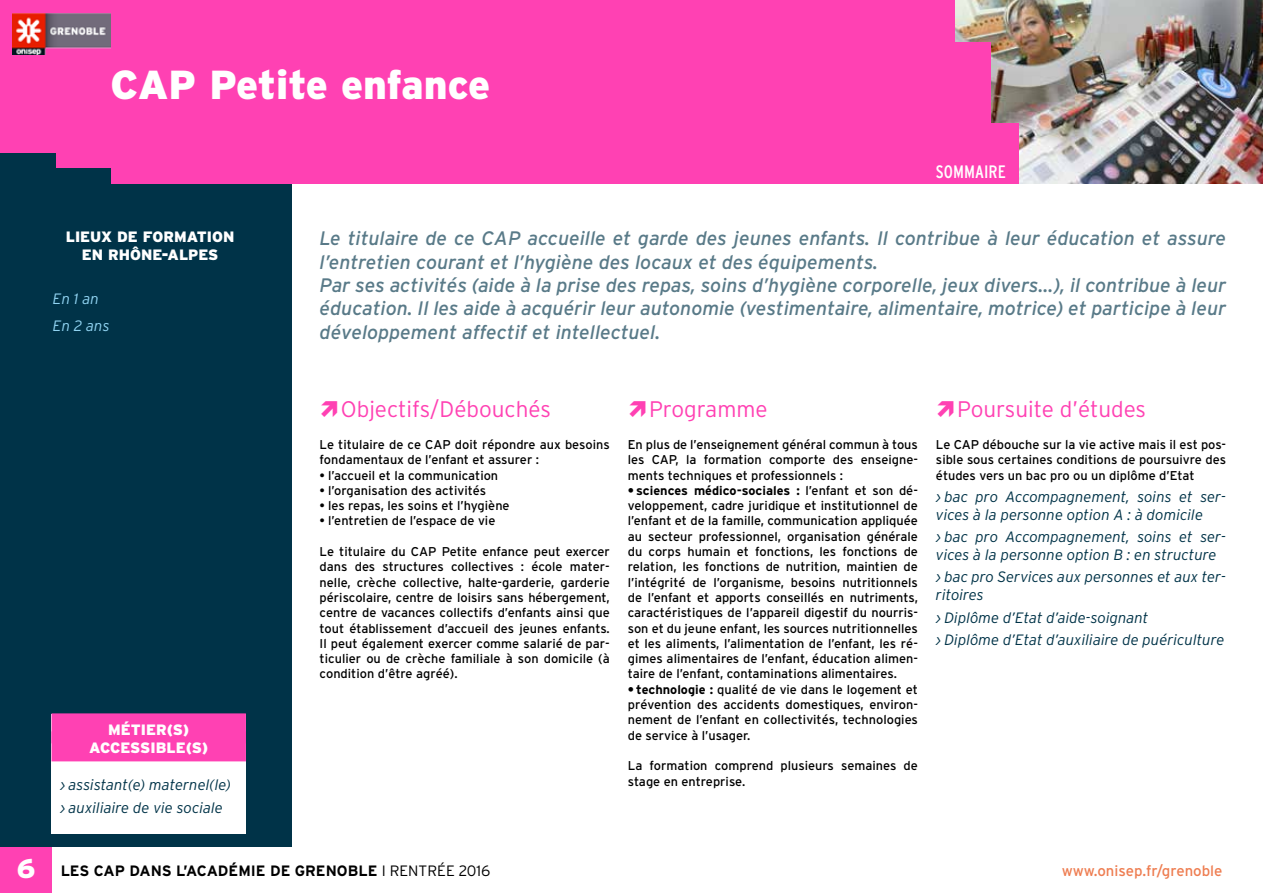
<style>
.page{position:relative;width:1263px;height:893px;background:#fff}
.page>*{position:absolute;margin:0;border:0;box-sizing:border-box;transform-origin:0 0}
.t1{font:900 40.5px "Interstate";letter-spacing:-.01em;color:#fff}
.t2{font:900 27px "Interstate";color:#fff}
.t3{font:300 22.5px "Interstate";color:#ff41b3}
.t4{font:italic 19.5px/23.4px "Interstate";color:#597a88}
.t5{font:condensed 18px "Interstate";color:#fff}
.t6{font:italic 300 15px/18px "Interstate";color:#003348}
.t7{font:900 15px/18px "Interstate";color:#fff;text-align:center}
.t8{font:700 15px "Interstate";color:#000}
.t9{font:15px "Interstate";color:#ee7d51}
.t10{font:italic 300 15px/26.5px "Interstate";color:#91d4f2}
.t11{font:12.75px/15.3px "Interstate";color:#000;text-align:justify}
.s1{font-weight:700}
.s2{font-weight:300}
</style>
<div class="page">
<div style="left:0;top:0;width:1263px;height:184px;background:#ff41b3"></div>
<img style="left:956px;top:0;width:307px;height:184px">
<div style="left:0;top:184px;width:292px;height:693px;background:#003348"></div>
<div style="left:55px;top:168px;width:55px;height:52px;background:#003348"></div>
<div style="left:0;top:153px;width:55px;height:52px;background:#003348"></div>
<div style="left:936px;top:42px;width:55px;height:142px;background:#ff41b3"></div>
<div style="left:963px;top:123px;width:55px;height:61px;background:#ff41b3"></div>
<div style="left:52px;top:714px;width:194px;height:119px;background:#fff"></div>
<div style="left:52px;top:713px;width:194px;height:30px;background:#ff41b3"></div>
<div style="left:52px;top:731px;width:194px;height:30px;background:#ff41b3"></div>
<div style="left:0;top:847px;width:53px;height:46px;background:#ff41b3"></div>
<img style="left:12px;top:14px;width:98px;height:40px">
<div style="left:52px;top:847px;width:509px;height:46px;background:#fff"></div>
<h1 class="t1" style="left:110px;top:60px;width:381px">CAP Petite enfance</h1>
<h3 class="t5" style="left:936px;top:161px;width:71px">SOMMAIRE</h3>
<p class="t7" style="left:66px;top:227px;width:170px">LIEUX DE FORMATION<br>EN RHÔNE-ALPES</p>
<p class="t10" style="left:53px;top:285px;width:58px">En 1 an<br>En 2 ans</p>
<p class="t7" style="left:89px;top:720px;width:120px">MÉTIER(S)<br>ACCESSIBLE(S)</p>
<p class="t6" style="left:60px;top:774px;width:173px;line-height:22.2px">› assistant(e) maternel(le) › auxiliaire de vie sociale</p>
<p class="t4" style="left:320px;top:226px;width:908px">Le titulaire de ce CAP accueille et garde des jeunes enfants. Il contribue à leur éducation et assure l’entretien courant et l’hygiène des locaux et des équipements.<br>Par ses activités (aide à la prise des repas, soins d’hygiène corporelle, jeux divers…), il contribue à leur éducation. Il les aide à acquérir leur autonomie (vestimentaire, alimentaire, motrice) et participe à leur développement affectif et intellectuel.</p>
<h3 class="t3" style="left:341px;top:395px;width:212px">Objectifs/Débouchés</h3>
<p class="t11" style="left:320px;top:437px;width:292px">Le titulaire de ce CAP doit répondre aux besoins fondamentaux de l’enfant et assurer :</p>
<p class="t11" style="left:320px;top:467px;width:180px">• l’accueil et la communication</p>
<p class="t11" style="left:320px;top:483px;width:168px">• l’organisation des activités</p>
<p class="t11" style="left:320px;top:498px;width:192px">• les repas, les soins et l’hygiène</p>
<p class="t11" style="left:320px;top:513px;width:177px">• l’entretien de l’espace de vie</p>
<p class="t11" style="left:320px;top:544px;width:292px">Le titulaire du CAP Petite enfance peut exercer dans des structures collectives : école mater&shy;nelle, crèche collective, halte-garderie, garderie périscolaire, centre de loisirs sans hébergement, centre de vacances collectifs d’enfants ainsi que tout établissement d’accueil des jeunes enfants.<br>Il peut également exercer comme salarié de par&shy;ticulier ou de crèche familiale à son domicile (à condition d’être agréé).</p>
<h3 class="t3" style="left:649px;top:395px;width:120px">Programme</h3>
<p class="t11" style="left:628px;top:437px;width:292px">En plus de l’enseignement général commun à tous les CAP, la formation comporte des enseigne&shy;ments techniques et professionnels :</p>
<p class="t11" style="left:628px;top:483px;width:292px"><span class="s1">• sciences médico-sociales :</span> l’enfant et son dé&shy;veloppement, cadre juridique et institutionnel de l’enfant et de la famille, communication appliquée au secteur professionnel, organisation générale du corps humain et fonctions, les fonctions de relation, les fonctions de nutrition, maintien de l’intégrité de l’organisme, besoins nutritionnels de l’enfant et apports conseillés en nutriments, caractéristiques de l’appareil digestif du nourris&shy;son et du jeune enfant, les sources nutritionnelles et les aliments, l’alimentation de l’enfant, les ré&shy;gimes alimentaires de l’enfant, éducation alimen&shy;taire de l’enfant, contaminations alimentaires.</p>
<p class="t11" style="left:628px;top:681px;width:292px"><span class="s1">• technologie :</span> qualité de vie dans le logement et prévention des accidents domestiques, environ&shy;nement de l’enfant en collectivités, technologies de service à l’usager.</p>
<p class="t11" style="left:628px;top:758px;width:292px">La formation comprend plusieurs semaines de stage en entreprise.</p>
<h3 class="t3" style="left:957px;top:395px;width:190px">Poursuite d’études</h3>
<p class="t11" style="left:936px;top:437px;width:292px">Le CAP débouche sur la vie active mais il est pos&shy;sible sous certaines conditions de poursuivre des études vers un bac pro ou un diplôme d’Etat</p>
<p class="t6" style="left:936px;top:487px;width:292px">› bac pro Accompagnement, soins et ser&shy;vices à la personne option A : à domicile</p>
<p class="t6" style="left:936px;top:528px;width:292px">› bac pro Accompagnement, soins et ser&shy;vices à la personne option B : en structure</p>
<p class="t6" style="left:936px;top:568px;width:292px">› bac pro Services aux personnes et aux ter&shy;ritoires</p>
<p class="t6" style="left:936px;top:606px;width:290px;line-height:22.2px">› Diplôme d’Etat d’aide-soignant<br>› Diplôme d’Etat d’auxiliaire de puériculture</p>
<h2 class="t2" style="left:17px;top:852px;width:20px">6</h2>
<p class="t9" style="left:1062px;top:862px;width:162px">www.onisep.fr/grenoble</p>
<p class="t8" style="left:61px;top:862px;width:431px">LES CAP DANS L’ACADÉMIE DE GRENOBLE <span class="s2">I RENTRÉE 2016</span></p>
</div>
